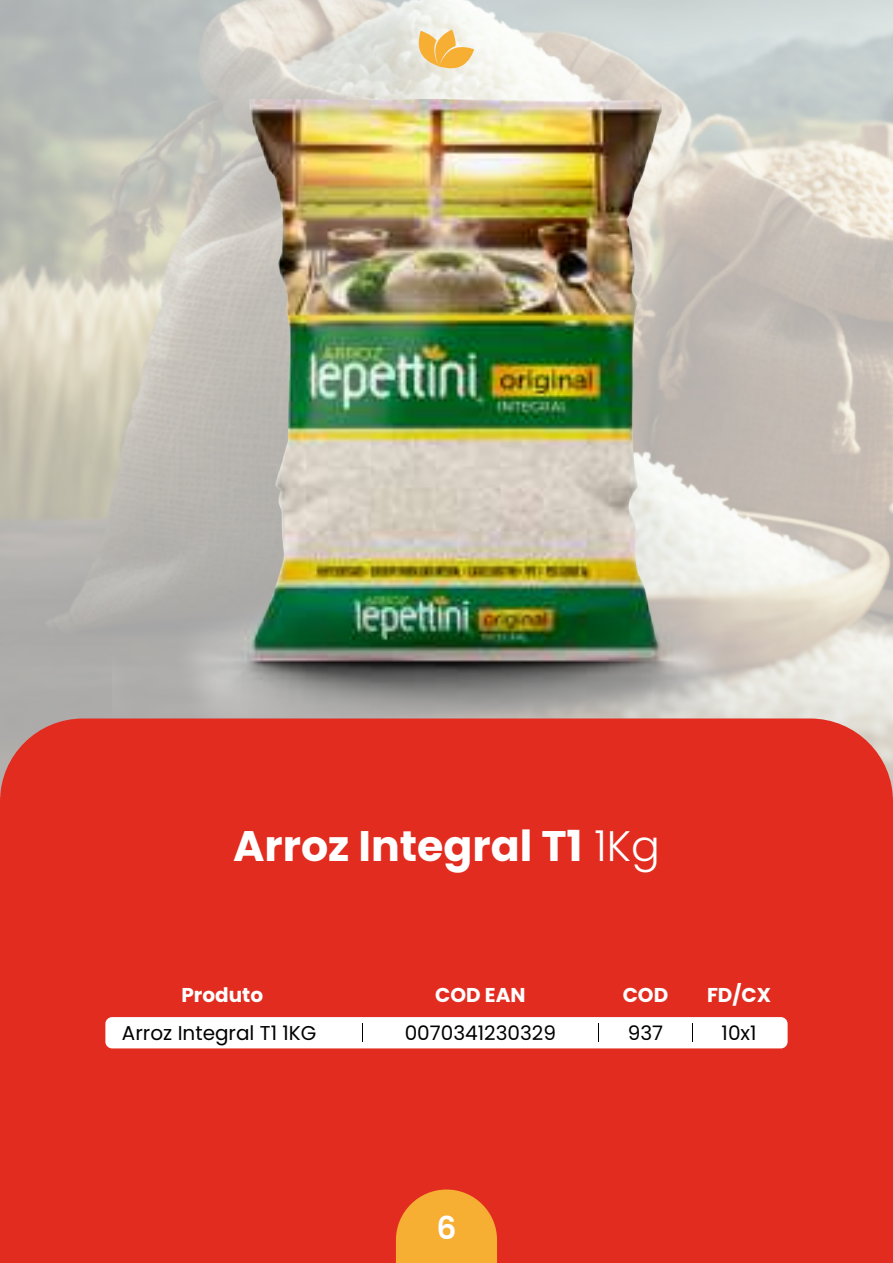
<style>
.page{position:relative;width:893px;height:1263px;background:#fff}
.page>*{position:absolute;margin:0;border:0;box-sizing:border-box;transform-origin:0 0}
.t1{font:700 42.75px "Poppins";color:#fff}
.t2{font:600 31.5px "Poppins";color:#fff}
.t3{font:19.95px "Poppins";color:#000}
.t4{font:700 19.95px "Poppins";color:#fff}
.s1{font-weight:300}
</style>
<div class="page">
<img style="left:0;top:0;width:893px;height:718px">
<img style="left:112px;top:100px;width:668px;height:618px">
<div style="left:0;top:718px;width:893px;height:545px;background:#e22c20"></div>
<svg style="left:396px;top:1189px;width:101px;height:74px;background:#f29a30"></svg>
<div style="left:105px;top:1017px;width:683px;height:31px;background:#fff;border-radius:7px"></div>
<svg style="left:362px;top:1023px;width:1px;height:19px"></svg>
<svg style="left:598px;top:1023px;width:1px;height:19px"></svg>
<svg style="left:692px;top:1023px;width:1px;height:19px"></svg>
<svg style="left:416px;top:30px;width:58px;height:41px;background:#f2cc85"></svg>
<h1 class="t1" style="left:233px;top:821px;width:428px">Arroz Integral T1 <span class="s1">1Kg</span></h1>
<p class="t4" style="left:435px;top:984px;width:92px">COD EAN</p>
<p class="t4" style="left:623px;top:984px;width:47px">COD</p>
<p class="t4" style="left:707px;top:984px;width:66px">FD/CX</p>
<p class="t4" style="left:181px;top:984px;width:83px">Produto</p>
<p class="t3" style="left:122px;top:1021px;width:196px">Arroz Integral T1 1KG</p>
<p class="t3" style="left:405px;top:1021px;width:153px">0070341230329</p>
<p class="t3" style="left:628px;top:1021px;width:37px">937</p>
<p class="t3" style="left:722px;top:1021px;width:36px">10x1</p>
<h2 class="t2" style="left:436px;top:1209px;width:22px">6</h2>
</div>
